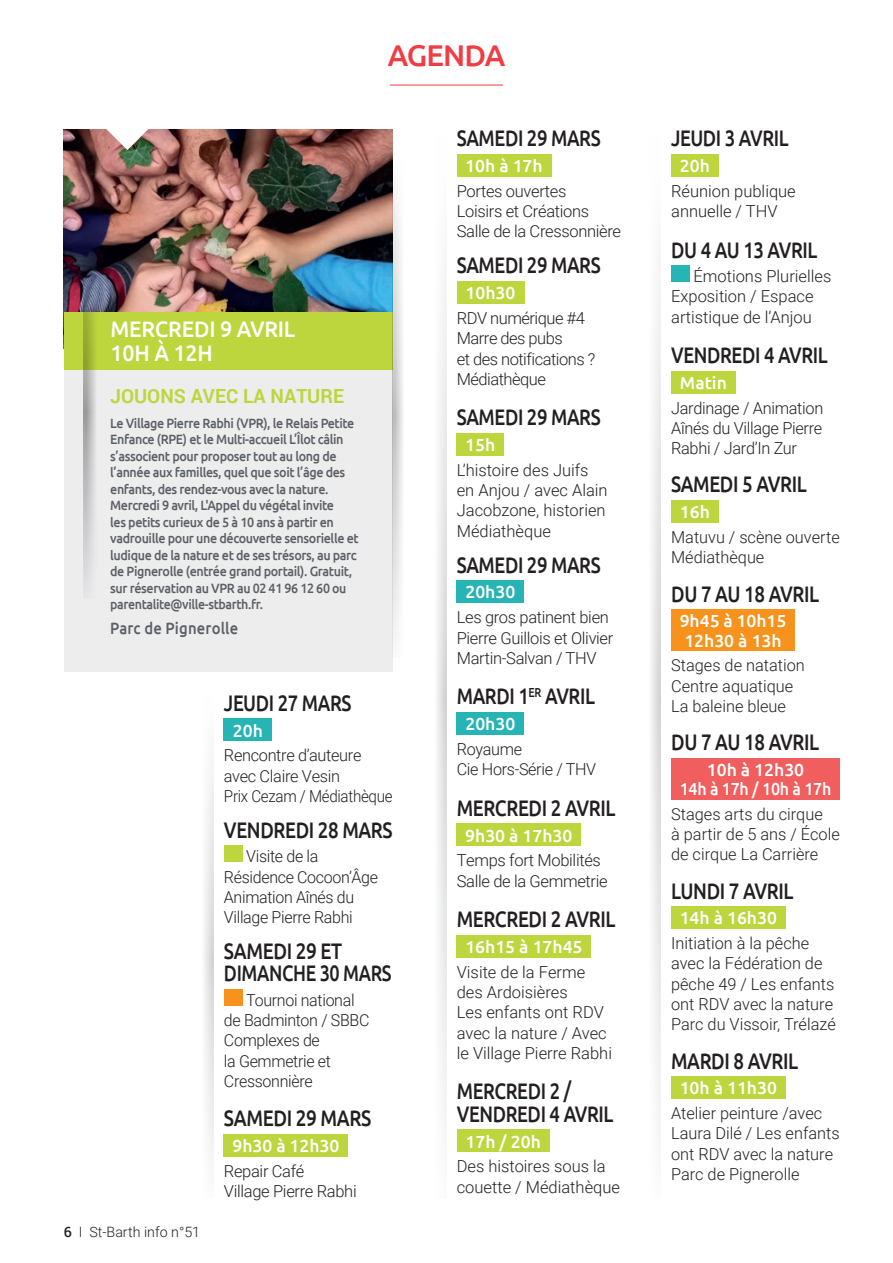
<style>
.page{position:relative;width:893px;height:1263px;background:#fff}
.page>*{position:absolute;margin:0;border:0;box-sizing:border-box;transform-origin:0 0}
.t1{font:500 30px "Ubuntu";letter-spacing:-.03em;color:#ee3d43}
.t2{font:500 22.5px/22.2px "Ubuntu";letter-spacing:-.02em;color:#231f20;scale:.82 1}
.t3{font:500 22.5px "Ubuntu";letter-spacing:-.02em;color:#231f20;scale:.83 1}
.t4{font:500 22.5px/22.2px "Ubuntu";letter-spacing:-.02em;color:#231f20;scale:.84 1}
.t5{font:500 22.5px/23.7px "Ubuntu";letter-spacing:-.01em;color:#fff;scale:.95 1}
.t6{font:700 19.5px "Roboto";color:#bdd63e}
.t7{font:500 17.4px/19.4px "Ubuntu";color:#fff}
.t8{font:300 16.5px/20.2px "Roboto";color:#231f20}
.t9{font:300 16.5px/20.2px "Roboto";letter-spacing:-.02em;color:#231f20}
.t10{font:300 16.5px/20.2px "Roboto";letter-spacing:-.03em;color:#231f20}
.t11{font:500 16.5px "Ubuntu";letter-spacing:.01em;color:#5c6065;scale:.9 1}
.t12{font:300 14.25px "Roboto";color:#231f20}
.t13{font:500 13.5px/16.5px "Ubuntu";letter-spacing:-.03em;color:#5c6065;scale:.93 1}
.s1{font-weight:500}
</style>
<div class="page">
<hr style="left:390px;top:85px;width:113px;height:1px;background:#ee3d43">
<svg style="left:651px;top:282px;width:9px;height:832px"></svg>
<svg style="left:437px;top:282px;width:9px;height:832px"></svg>
<div style="left:671px;top:154px;width:47px;height:23px;background:#bdd63e"></div>
<div style="left:671px;top:265px;width:18px;height:17px;background:#26b4b4"></div>
<div style="left:671px;top:371px;width:65px;height:22px;background:#bdd63e"></div>
<div style="left:671px;top:500px;width:47px;height:23px;background:#bdd63e"></div>
<div style="left:671px;top:609px;width:124px;height:42px;background:#f7931d"></div>
<div style="left:671px;top:758px;width:169px;height:41px;background:#f05e5e"></div>
<div style="left:671px;top:906px;width:114px;height:23px;background:#bdd63e"></div>
<div style="left:671px;top:1076px;width:114px;height:23px;background:#bdd63e"></div>
<div style="left:457px;top:154px;width:94px;height:23px;background:#bdd63e"></div>
<div style="left:457px;top:281px;width:67px;height:23px;background:#bdd63e"></div>
<div style="left:457px;top:433px;width:47px;height:22px;background:#bdd63e"></div>
<div style="left:457px;top:580px;width:67px;height:23px;background:#26b4b4"></div>
<div style="left:457px;top:712px;width:67px;height:23px;background:#26b4b4"></div>
<div style="left:457px;top:823px;width:124px;height:23px;background:#bdd63e"></div>
<div style="left:457px;top:935px;width:134px;height:23px;background:#bdd63e"></div>
<div style="left:457px;top:1129px;width:93px;height:23px;background:#bdd63e"></div>
<div style="left:64px;top:130px;width:329px;height:542px;background:#ededee"></div>
<img style="left:64px;top:130px;width:329px;height:183px">
<div style="left:64px;top:313px;width:329px;height:57px;background:#bdd63e"></div>
<svg style="left:84px;top:214px;width:15px;height:376px"></svg>
<svg style="left:105px;top:129px;width:45px;height:21px"></svg>
<svg style="left:393px;top:191px;width:10px;height:446px"></svg>
<svg style="left:204px;top:763px;width:10px;height:395px"></svg>
<div style="left:224px;top:718px;width:48px;height:23px;background:#26b4b4"></div>
<div style="left:224px;top:845px;width:18px;height:17px;background:#bdd63e"></div>
<div style="left:224px;top:989px;width:18px;height:17px;background:#f7931d"></div>
<div style="left:224px;top:1134px;width:124px;height:22px;background:#bdd63e"></div>
<h1 class="t1" style="left:388px;top:36px;width:119px">AGENDA</h1>
<h2 class="t5" style="left:111px;top:317px;width:196px">MERCREDI 9 AVRIL<br>10H À 12H</h2>
<p class="t6" style="left:110px;top:382px;width:235px">JOUONS AVEC LA NATURE</p>
<p class="t13" style="left:110px;top:414px;width:269px">Le Village Pierre Rabhi (VPR), le Relais Petite Enfance (RPE) et le Multi-accueil L’Îlot câlin s’associent pour proposer tout au long de l’année aux familles, quel que soit l’âge des enfants, des rendez-vous avec la nature.<br>Mercredi 9 avril, L'Appel du végétal invite<br>les petits curieux de 5 à 10 ans à partir en vadrouille pour une découverte sensorielle et ludique de la nature et de ses trésors, au parc de Pignerolle (entrée grand portail). Gratuit, sur réservation au VPR au 02 41 96 12 60 ou parentalite@ville-stbarth.fr.</p>
<p class="t11" style="left:110px;top:618px;width:144px">Parc de Pignerolle</p>
<p class="t12" style="left:64px;top:1222px;width:138px"><span class="s1">6</span> I St-Barth info n°51</p>
<h2 class="t2" style="left:224px;top:691px;width:157px">JEUDI 27 MARS</h2>
<p class="t7" style="left:233px;top:720px;width:32px">20h</p>
<p class="t9" style="left:224px;top:745px;width:170px">Rencontre d’auteure avec Claire Vesin<br>Prix Cezam / Médiathèque</p>
<h2 class="t3" style="left:224px;top:816px;width:205px">VENDREDI 28 MARS</h2>
<p class="t9" style="left:224px;top:846px;width:156px;text-indent:22px">Visite de la<br>Résidence Cocoon’Âge<br>Animation Aînés du<br>Village Pierre Rabhi</p>
<h2 class="t4" style="left:224px;top:939px;width:201px">SAMEDI 29 ET<br>DIMANCHE 30 MARS</h2>
<p class="t9" style="left:224px;top:989px;width:147px;text-indent:22px">Tournoi national de Badminton / SBBC<br>Complexes de<br>la Gemmetrie et<br>Cressonnière</p>
<h2 class="t4" style="left:224px;top:1106px;width:177px">SAMEDI 29 MARS</h2>
<p class="t7" style="left:232px;top:1135px;width:109px">9h30 à 12h30</p>
<p class="t9" style="left:224px;top:1160px;width:134px">Repair Café<br>Village Pierre Rabhi</p>
<h2 class="t2" style="left:457px;top:126px;width:177px">SAMEDI 29 MARS</h2>
<p class="t7" style="left:465px;top:156px;width:79px">10h à 17h</p>
<p class="t9" style="left:457px;top:180px;width:166px">Portes ouvertes<br>Loisirs et Créations<br>Salle de la Cressonnière</p>
<h2 class="t2" style="left:457px;top:253px;width:177px">SAMEDI 29 MARS</h2>
<p class="t7" style="left:466px;top:283px;width:51px">10h30</p>
<p class="t10" style="left:457px;top:307px;width:140px">RDV numérique #4<br>Marre des pubs<br>et des notifications ?<br>Médiathèque</p>
<h2 class="t2" style="left:457px;top:405px;width:177px">SAMEDI 29 MARS</h2>
<p class="t7" style="left:465px;top:434px;width:32px">15h</p>
<p class="t8" style="left:457px;top:459px;width:152px">L’histoire des Juifs en Anjou / avec Alain<br>Jacobzone, historien<br>Médiathèque</p>
<h2 class="t2" style="left:457px;top:553px;width:177px">SAMEDI 29 MARS</h2>
<p class="t7" style="left:465px;top:582px;width:51px">20h30</p>
<p class="t9" style="left:457px;top:607px;width:158px">Les gros patinent bien<br>Pierre Guillois et Olivier<br>Martin-Salvan / THV</p>
<h2 class="t2" style="left:457px;top:684px;width:170px">MARDI 1<sup>ER</sup> AVRIL</h2>
<p class="t7" style="left:465px;top:714px;width:51px">20h30</p>
<p class="t9" style="left:457px;top:738px;width:141px">Royaume<br>Cie Hors-Série / THV</p>
<h2 class="t3" style="left:457px;top:793px;width:193px">MERCREDI 2 AVRIL</h2>
<p class="t7" style="left:465px;top:825px;width:109px">9h30 à 17h30</p>
<p class="t9" style="left:457px;top:850px;width:152px">Temps fort Mobilités<br>Salle de la Gemmetrie</p>
<h2 class="t3" style="left:457px;top:905px;width:193px">MERCREDI 2 AVRIL</h2>
<p class="t7" style="left:465px;top:937px;width:119px">16h15 à 17h45</p>
<p class="t8" style="left:457px;top:961px;width:157px">Visite de la Ferme des Ardoisières<br>Les enfants ont RDV avec la nature / Avec le Village Pierre Rabhi</p>
<h2 class="t2" style="left:457px;top:1079px;width:193px">MERCREDI 2 /<br>VENDREDI 4 AVRIL</h2>
<p class="t7" style="left:465px;top:1131px;width:77px">17h / 20h</p>
<p class="t8" style="left:457px;top:1156px;width:165px">Des histoires sous la couette / Médiathèque</p>
<h2 class="t2" style="left:671px;top:126px;width:145px">JEUDI 3 AVRIL</h2>
<p class="t7" style="left:680px;top:156px;width:32px">20h</p>
<p class="t8" style="left:671px;top:180px;width:126px">Réunion publique annuelle / THV</p>
<h2 class="t2" style="left:671px;top:238px;width:180px">DU 4 AU 13 AVRIL</h2>
<p class="t8" style="left:671px;top:265px;width:162px;text-indent:22px">Émotions Plurielles<br>Exposition / Espace artistique de l’Anjou</p>
<h2 class="t2" style="left:671px;top:343px;width:193px">VENDREDI 4 AVRIL</h2>
<p class="t7" style="left:680px;top:372px;width:49px">Matin</p>
<p class="t8" style="left:671px;top:397px;width:154px;text-align:justify">Jardinage / Animation Aînés du Village Pierre Rabhi / Jard’In Zur</p>
<h2 class="t3" style="left:671px;top:470px;width:165px">SAMEDI 5 AVRIL</h2>
<p class="t7" style="left:680px;top:502px;width:32px">16h</p>
<p class="t8" style="left:671px;top:526px;width:170px">Matuvu / scène ouverte<br>Médiathèque</p>
<h2 class="t3" style="left:671px;top:579px;width:180px">DU 7 AU 18 AVRIL</h2>
<p class="t7" style="left:680px;top:611px;width:108px">9h45 à 10h15<br>12h30 à 13h</p>
<p class="t8" style="left:671px;top:655px;width:135px">Stages de natation<br>Centre aquatique<br>La baleine bleue</p>
<h2 class="t3" style="left:671px;top:728px;width:180px">DU 7 AU 18 AVRIL</h2>
<p class="t7" style="left:680px;top:759px;width:153px;text-align:center">10h à 12h30<br>14h à 17h / 10h à 17h</p>
<p class="t8" style="left:671px;top:803px;width:170px">Stages arts du cirque<br>à partir de 5 ans / École de cirque La Carrière</p>
<h2 class="t3" style="left:671px;top:876px;width:149px">LUNDI 7 AVRIL</h2>
<p class="t7" style="left:680px;top:908px;width:99px">14h à 16h30</p>
<p class="t8" style="left:671px;top:933px;width:166px">Initiation à la pêche avec la Fédération de pêche 49 / Les enfants ont RDV avec la nature<br>Parc du Vissoir, Trélazé</p>
<h2 class="t3" style="left:671px;top:1046px;width:154px">MARDI 8 AVRIL</h2>
<p class="t7" style="left:680px;top:1078px;width:99px">10h à 11h30</p>
<p class="t8" style="left:671px;top:1102px;width:170px">Atelier peinture /avec<br>Laura Dilé / Les enfants ont RDV avec la nature<br>Parc de Pignerolle</p>
</div>
